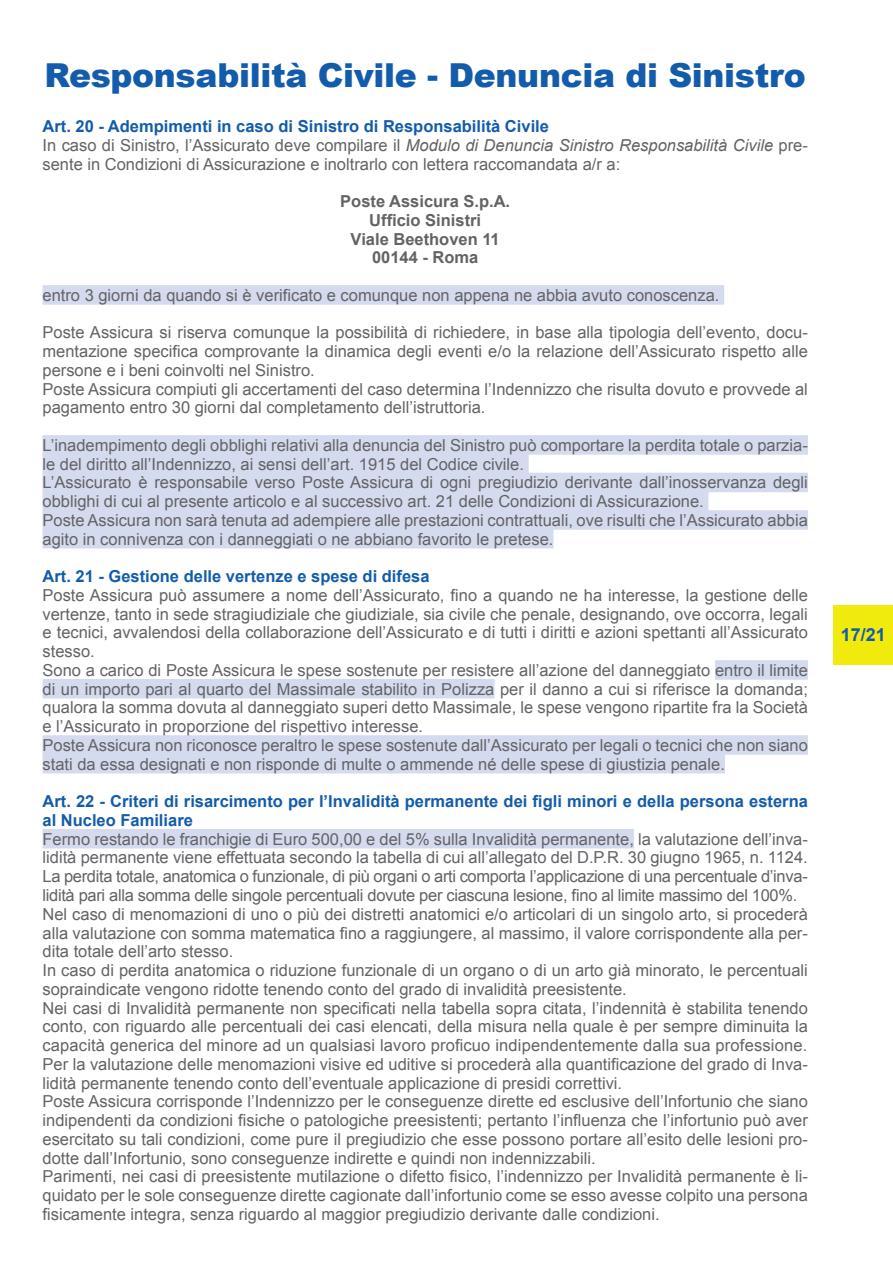
<style>
.page{position:relative;width:893px;height:1263px;background:#fff}
.page>*{position:absolute;margin:0;border:0;box-sizing:border-box;transform-origin:0 0}
.Normale{font:900 33px "Arial";letter-spacing:-.01em;color:#135cab}
.t1{font:700 18px "Arial";color:#135cab}
.t2{font:16.5px/18.8px "Arial";color:#636366}
.Heading_1{font:700 16.5px/18.8px "Arial";color:#135cab}
.t3{font:16.5px/18.8px "Arial";letter-spacing:-.02em;color:#636366}
.t4{font:700 16.5px "Arial";color:#636366}
.s1{font-style:italic}
</style>
<div class="page">
<div style="left:833px;top:605px;width:60px;height:59px;background:#f0ea0d"></div>
<div style="left:43px;top:285px;width:681px;height:20px;background:#d5dbee"></div>
<div style="left:43px;top:435px;width:765px;height:20px;background:#d5dbee"></div>
<div style="left:43px;top:454px;width:486px;height:19px;background:#d5dbee"></div>
<div style="left:43px;top:473px;width:765px;height:19px;background:#d5dbee"></div>
<div style="left:43px;top:491px;width:665px;height:20px;background:#d5dbee"></div>
<div style="left:43px;top:510px;width:765px;height:20px;background:#d5dbee"></div>
<div style="left:43px;top:529px;width:510px;height:19px;background:#d5dbee"></div>
<div style="left:715px;top:660px;width:93px;height:20px;background:#d5dbee"></div>
<div style="left:43px;top:679px;width:451px;height:19px;background:#d5dbee"></div>
<div style="left:43px;top:735px;width:765px;height:20px;background:#d5dbee"></div>
<div style="left:43px;top:754px;width:682px;height:19px;background:#d5dbee"></div>
<div style="left:43px;top:829px;width:591px;height:19px;background:#d5dbee"></div>
<p class="Normale" style="left:45px;top:52px;width:763px">Responsabilità Civile - Denuncia di Sinistro</p>
<p class="Heading_1" style="left:43px;top:118px;width:508px">Art. 20 - Adempimenti in caso di Sinistro di Responsabilità Civile</p>
<p class="t2" style="left:43px;top:136px;width:767px">In caso di Sinistro, l’Assicurato deve compilare il <span class="s1">Modulo di Denuncia Sinistro Responsabilità Civile</span> pre&shy;sente in Condizioni di Assicurazione e inoltrarlo con lettera raccomandata a/r a:</p>
<p class="t4" style="left:340px;top:190px;width:171px">Poste Assicura S.p.A.</p>
<p class="t4" style="left:369px;top:209px;width:113px">Ufficio Sinistri</p>
<p class="t4" style="left:351px;top:228px;width:151px">Viale Beethoven 11</p>
<p class="t4" style="left:372px;top:247px;width:108px">00144 - Roma</p>
<p class="t2" style="left:43px;top:286px;width:678px">entro 3 giorni da quando si è verificato e comunque non appena ne abbia avuto conoscenza.</p>
<p class="t2" style="left:43px;top:323px;width:767px;text-align:justify">Poste Assicura si riserva comunque la possibilità di richiedere, in base alla tipologia dell’evento, docu&shy;mentazione specifica comprovante la dinamica degli eventi e/o la relazione dell’Assicurato rispetto alle persone e i beni coinvolti nel Sinistro.</p>
<p class="t2" style="left:43px;top:380px;width:767px">Poste Assicura compiuti gli accertamenti del caso determina l’Indennizzo che risulta dovuto e provvede al pagamento entro 30 giorni dal completamento dell’istruttoria.</p>
<p class="t2" style="left:43px;top:436px;width:767px">L’inadempimento degli obblighi relativi alla denuncia del Sinistro può comportare la perdita totale o parzia&shy;le del diritto all’Indennizzo, ai sensi dell’art. 1915 del Codice civile.</p>
<p class="t2" style="left:43px;top:473px;width:767px">L’Assicurato è responsabile verso Poste Assicura di ogni pregiudizio derivante dall’inosservanza degli obblighi di cui al presente articolo e al successivo art. 21 delle Condizioni di Assicurazione.</p>
<p class="t2" style="left:43px;top:511px;width:767px">Poste Assicura non sarà tenuta ad adempiere alle prestazioni contrattuali, ove risulti che l’Assicurato abbia agito in connivenza con i danneggiati o ne abbiano favorito le pretese.</p>
<p class="Heading_1" style="left:43px;top:568px;width:388px">Art. 21 - Gestione delle vertenze e spese di difesa</p>
<p class="t2" style="left:43px;top:586px;width:767px;text-align:justify">Poste Assicura può assumere a nome dell’Assicurato, fino a quando ne ha interesse, la gestione delle vertenze, tanto in sede stragiudiziale che giudiziale, sia civile che penale, designando, ove occorra, legali e tecnici, avvalendosi della collaborazione dell’Assicurato e di tutti i diritti e azioni spettanti all’Assicurato stesso.</p>
<p class="t2" style="left:43px;top:661px;width:767px;text-align:justify">Sono a carico di Poste Assicura le spese sostenute per resistere all’azione del danneggiato entro il limite di un importo pari al quarto del Massimale stabilito in Polizza per il danno a cui si riferisce la domanda; qualora la somma dovuta al danneggiato superi detto Massimale, le spese vengono ripartite fra la Società e l’Assicurato in proporzione del rispettivo interesse.</p>
<p class="t2" style="left:43px;top:736px;width:767px">Poste Assicura non riconosce peraltro le spese sostenute dall’Assicurato per legali o tecnici che non siano stati da essa designati e non risponde di multe o ammende né delle spese di giustizia penale.</p>
<p class="Heading_1" style="left:43px;top:793px;width:767px">Art. 22 - Criteri di risarcimento per l’Invalidità permanente dei figli minori e della persona esterna al Nucleo Familiare</p>
<p class="t2" style="left:43px;top:830px;width:767px">Fermo restando le franchigie di Euro 500,00 e del 5% sulla Invalidità permanente, la valutazione dell’inva&shy;lidità permanente viene effettuata secondo la tabella di cui all’allegato del D.P.R. 30 giugno 1965, n. 1124.</p>
<p class="t3" style="left:43px;top:867px;width:767px">La perdita totale, anatomica o funzionale, di più organi o arti comporta l’applicazione di una percentuale d’inva&shy;lidità pari alla somma delle singole percentuali dovute per ciascuna lesione, fino al limite massimo del 100%.</p>
<p class="t2" style="left:43px;top:905px;width:767px;text-align:justify">Nel caso di menomazioni di uno o più dei distretti anatomici e/o articolari di un singolo arto, si procederà alla valutazione con somma matematica fino a raggiungere, al massimo, il valore corrispondente alla per&shy;dita totale dell’arto stesso.</p>
<p class="t2" style="left:43px;top:961px;width:767px">In caso di perdita anatomica o riduzione funzionale di un organo o di un arto già minorato, le percentuali sopraindicate vengono ridotte tenendo conto del grado di invalidità preesistente.</p>
<p class="t2" style="left:43px;top:998px;width:767px;text-align:justify">Nei casi di Invalidità permanente non specificati nella tabella sopra citata, l’indennità è stabilita tenendo conto, con riguardo alle percentuali dei casi elencati, della misura nella quale è per sempre diminuita la capacità generica del minore ad un qualsiasi lavoro proficuo indipendentemente dalla sua professione.</p>
<p class="t2" style="left:43px;top:1055px;width:767px">Per la valutazione delle menomazioni visive ed uditive si procederà alla quantificazione del grado di Inva&shy;lidità permanente tenendo conto dell’eventuale applicazione di presidi correttivi.</p>
<p class="t2" style="left:43px;top:1092px;width:767px;text-align:justify">Poste Assicura corrisponde l’Indennizzo per le conseguenze dirette ed esclusive dell’Infortunio che siano indipendenti da condizioni fisiche o patologiche preesistenti; pertanto l’influenza che l’infortunio può aver esercitato su tali condizioni, come pure il pregiudizio che esse possono portare all’esito delle lesioni pro&shy;dotte dall’Infortunio, sono conseguenze indirette e quindi non indennizzabili.</p>
<p class="t2" style="left:43px;top:1167px;width:767px;text-align:justify">Parimenti, nei casi di preesistente mutilazione o difetto fisico, l’indennizzo per Invalidità permanente è li&shy;quidato per le sole conseguenze dirette cagionate dall’infortunio come se esso avesse colpito una persona fisicamente integra, senza riguardo al maggior pregiudizio derivante dalle condizioni.</p>
<p class="t1" style="left:841px;top:623px;width:47px">17/21</p>
</div>
